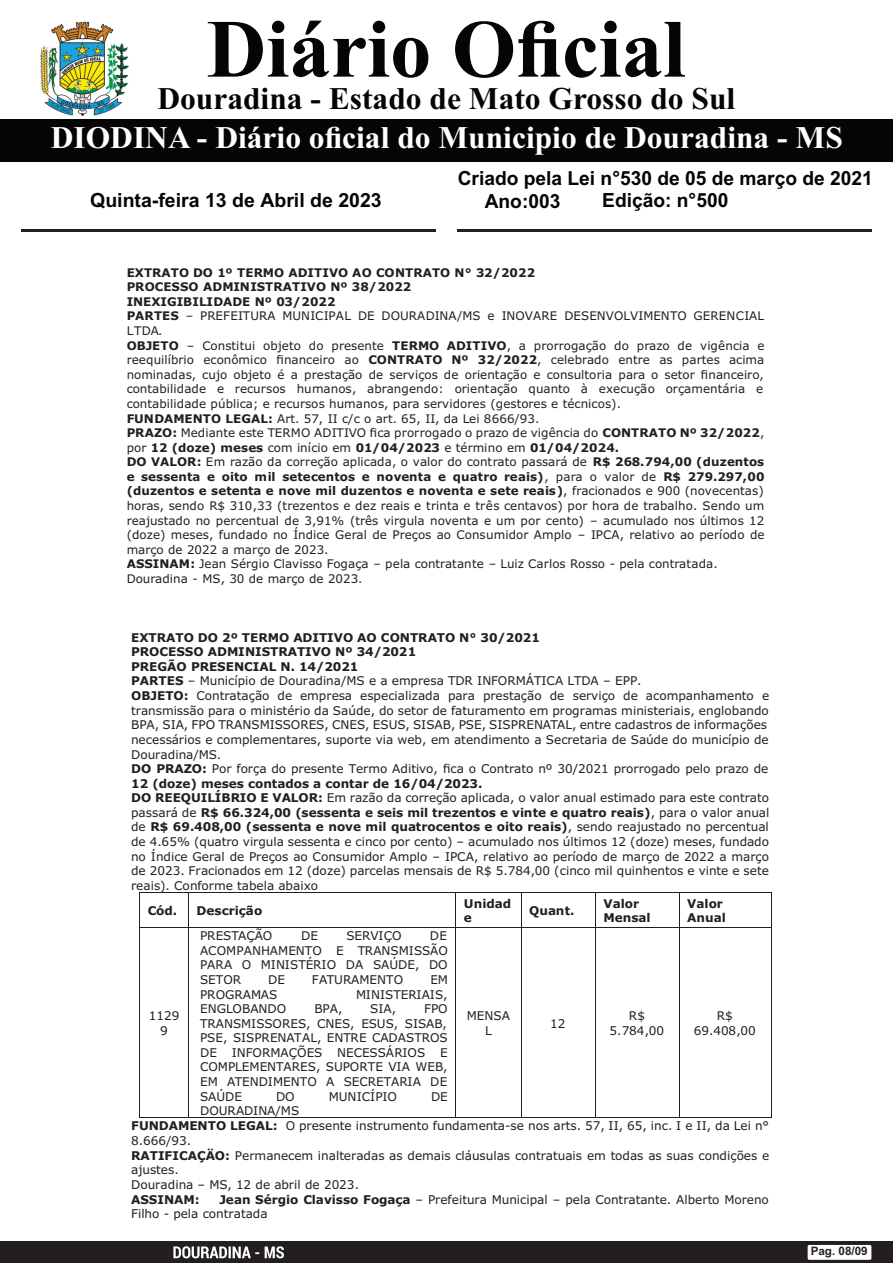
<style>
.page{position:relative;width:893px;height:1263px;background:#fff}
.page>*{position:absolute;margin:0;border:0;box-sizing:border-box;transform-origin:0 0}
.t1{font:700 82.5px "Times New Roman";color:#040504}
.t2{font:700 31.5px "Times New Roman";color:#fff}
.t3{font:700 31.5px "Times New Roman";color:#040504}
.t4{font:700 19.5px "Arial";color:#040504}
.t5{font:12px/14.5px "Verdana";color:#231f20;text-align:center}
.t6{font:700 12px/14.7px "Verdana";color:#231f20}
.t7{font:11.85px/14.5px "Verdana";color:#231f20}
.t8{font:700 11.7px "Arial";color:#231f20}
.s1{font-weight:700}
</style>
<div class="page">
<div style="left:0;top:119px;width:893px;height:42px;background:#040504"></div>
<img style="left:40px;top:21px;width:89px;height:95px">
<div style="left:0;top:1242px;width:893px;height:21px;background:#231f20"></div>
<div style="left:808px;top:1245px;width:63px;height:15px;background:#fff;border-radius:2px"></div>
<svg style="left:173px;top:1246px;width:111px;height:12px"></svg>
<hr style="left:21px;top:229px;width:415px;height:3px;background:#231f20">
<hr style="left:457px;top:229px;width:414px;height:3px;background:#231f20">
<hr style="left:140px;top:892px;width:48px;height:1px;background:#231f20">
<hr style="left:189px;top:892px;width:266px;height:1px;background:#231f20">
<hr style="left:456px;top:892px;width:65px;height:1px;background:#231f20">
<hr style="left:521px;top:892px;width:74px;height:1px;background:#231f20">
<hr style="left:596px;top:892px;width:83px;height:1px;background:#231f20">
<hr style="left:679px;top:892px;width:92px;height:1px;background:#231f20">
<hr style="left:139px;top:893px;width:1px;height:34px;background:#231f20">
<hr style="left:188px;top:893px;width:1px;height:34px;background:#231f20">
<hr style="left:455px;top:893px;width:1px;height:34px;background:#231f20">
<hr style="left:521px;top:893px;width:1px;height:34px;background:#231f20">
<hr style="left:595px;top:893px;width:1px;height:34px;background:#231f20">
<hr style="left:679px;top:893px;width:1px;height:34px;background:#231f20">
<hr style="left:771px;top:893px;width:1px;height:34px;background:#231f20">
<hr style="left:140px;top:927px;width:48px;height:1px;background:#231f20">
<hr style="left:189px;top:927px;width:266px;height:1px;background:#231f20">
<hr style="left:456px;top:927px;width:65px;height:1px;background:#231f20">
<hr style="left:521px;top:927px;width:74px;height:1px;background:#231f20">
<hr style="left:596px;top:927px;width:83px;height:1px;background:#231f20">
<hr style="left:679px;top:927px;width:92px;height:1px;background:#231f20">
<hr style="left:139px;top:928px;width:1px;height:189px;background:#231f20">
<hr style="left:140px;top:1117px;width:48px;height:1px;background:#231f20">
<hr style="left:188px;top:928px;width:1px;height:189px;background:#231f20">
<hr style="left:189px;top:1117px;width:266px;height:1px;background:#231f20">
<hr style="left:455px;top:928px;width:1px;height:189px;background:#231f20">
<hr style="left:456px;top:1117px;width:65px;height:1px;background:#231f20">
<hr style="left:521px;top:928px;width:1px;height:189px;background:#231f20">
<hr style="left:521px;top:1117px;width:74px;height:1px;background:#231f20">
<hr style="left:595px;top:928px;width:1px;height:189px;background:#231f20">
<hr style="left:596px;top:1117px;width:83px;height:1px;background:#231f20">
<hr style="left:679px;top:928px;width:1px;height:189px;background:#231f20">
<hr style="left:679px;top:1117px;width:92px;height:1px;background:#231f20">
<hr style="left:771px;top:928px;width:1px;height:189px;background:#231f20">
<h1 class="t1" style="left:207px;top:21px;width:480px">Diário Oficial</h1>
<h2 class="t3" style="left:157px;top:88px;width:579px">Douradina - Estado de Mato Grosso do Sul</h2>
<h2 class="t2" style="left:51px;top:126px;width:793px">DIODINA - Diário oficial do Municipio de Douradina - MS</h2>
<h3 class="t4" style="left:458px;top:171px;width:417px">Criado pela Lei n°530 de 05 de março de 2021</h3>
<h3 class="t4" style="left:90px;top:193px;width:293px">Quinta-feira 13 de Abril de 2023</h3>
<h3 class="t4" style="left:602px;top:192px;width:128px">Edição: n°500</h3>
<h3 class="t4" style="left:485px;top:194px;width:77px">Ano:003</h3>
<p class="t7" style="left:127px;top:266px;width:639px"><span class="s1">EXTRATO DO 1º TERMO ADITIVO AO CONTRATO N° 32/2022<br>PROCESSO ADMINISTRATIVO Nº 38/2022<br>INEXIGIBILIDADE Nº 03/2022<br>PARTES</span> – PREFEITURA MUNICIPAL DE DOURADINA/MS e INOVARE DESENVOLVIMENTO GERENCIAL LTDA.<br><span class="s1">OBJETO</span> – Constitui objeto do presente <span class="s1">TERMO ADITIVO</span>, a prorrogação do prazo de vigência e reequilíbrio econômico financeiro ao <span class="s1">CONTRATO Nº 32/2022</span>, celebrado entre as partes acima nominadas, cujo objeto é a prestação de serviços de orientação e consultoria para o setor financeiro, contabilidade e recursos humanos, abrangendo: orientação quanto à execução orçamentária e contabilidade pública; e recursos humanos, para servidores (gestores e técnicos).<br><span class="s1">FUNDAMENTO LEGAL:</span> Art. 57, II c/c o art. 65, II, da Lei 8666/93.<br><span class="s1">PRAZO:</span> Mediante este TERMO ADITIVO fica prorrogado o prazo de vigência do <span class="s1">CONTRATO Nº 32/2022</span>, por <span class="s1">12 (doze) meses</span> com início em <span class="s1">01/04/2023</span> e término em <span class="s1">01/04/2024.<br>DO VALOR:</span> Em razão da correção aplicada, o valor do contrato passará de <span class="s1">R$ 268.794,00 (duzentos e sessenta e oito mil setecentos e noventa e quatro reais)</span>, para o valor de <span class="s1">R$ 279.297,00 (duzentos e setenta e nove mil duzentos e noventa e sete reais)</span>, fracionados e 900 (novecentas) horas, sendo R$ 310,33 (trezentos e dez reais e trinta e três centavos) por hora de trabalho. Sendo um reajustado no percentual de 3,91% (três virgula noventa e um por cento) – acumulado nos últimos 12 (doze) meses, fundado no Índice Geral de Preços ao Consumidor Amplo – IPCA, relativo ao período de março de 2022 a março de 2023.<br><span class="s1">ASSINAM:</span> Jean Sérgio Clavisso Fogaça – pela contratante – Luiz Carlos Rosso - pela contratada.<br>Douradina - MS, 30 de março de 2023.</p>
<p class="t5" style="left:131px;top:631px;width:640px;text-align:left"><span class="s1">EXTRATO DO 2º TERMO ADITIVO AO CONTRATO N° 30/2021<br>PROCESSO ADMINISTRATIVO Nº 34/2021<br>PREGÃO PRESENCIAL N. 14/2021<br>PARTES</span> – Município de Douradina/MS e a empresa TDR INFORMÁTICA LTDA – EPP.<br><span class="s1">OBJETO:</span> Contratação de empresa especializada para prestação de serviço de acompanhamento e transmissão para o ministério da Saúde, do setor de faturamento em programas ministeriais, englobando BPA, SIA, FPO TRANSMISSORES, CNES, ESUS, SISAB, PSE, SISPRENATAL, entre cadastros de informações necessários e complementares, suporte via web, em atendimento a Secretaria de Saúde do município de Douradina/MS.<br><span class="s1">DO PRAZO:</span> Por força do presente Termo Aditivo, fica o Contrato nº 30/2021 prorrogado pelo prazo de <span class="s1">12 (doze) meses contados a contar de 16/04/2023.<br>DO REEQUILÍBRIO E VALOR:</span> Em razão da correção aplicada, o valor anual estimado para este contrato passará de <span class="s1">R$ 66.324,00 (sessenta e seis mil trezentos e vinte e quatro reais)</span>, para o valor anual de <span class="s1">R$ 69.408,00 (sessenta e nove mil quatrocentos e oito reais)</span>, sendo reajustado no percentual de 4.65% (quatro virgula sessenta e cinco por cento) – acumulado nos últimos 12 (doze) meses, fundado no Índice Geral de Preços ao Consumidor Amplo – IPCA, relativo ao período de março de 2022 a março de 2023. Fracionados em 12 (doze) parcelas mensais de R$ 5.784,00 (cinco mil quinhentos e vinte e sete reais). Conforme tabela abaixo</p>
<p class="t6" style="left:148px;top:904px;width:31px">Cód.</p>
<p class="t6" style="left:197px;top:904px;width:67px">Descrição</p>
<p class="t6" style="left:464px;top:897px;width:49px">Unidad e</p>
<p class="t6" style="left:529px;top:904px;width:47px">Quant.</p>
<p class="t6" style="left:603px;top:897px;width:49px">Valor<br>Mensal</p>
<p class="t6" style="left:687px;top:897px;width:40px">Valor<br>Anual</p>
<p class="t5" style="left:149px;top:1010px;width:32px">1129<br>9</p>
<p class="t5" style="left:200px;top:929px;width:74px">PRESTAÇÃO</p>
<p class="t5" style="left:301px;top:929px;width:18px">DE</p>
<p class="t5" style="left:346px;top:929px;width:57px">SERVIÇO</p>
<p class="t5" style="left:200px;top:929px;width:249px;text-align:justify;text-indent:230px">DE ACOMPANHAMENTO E TRANSMISSÃO PARA O MINISTÉRIO DA SAÚDE, DO SETOR</p>
<p class="t5" style="left:268px;top:973px;width:18px">DE</p>
<p class="t5" style="left:312px;top:973px;width:93px">FATURAMENTO</p>
<p class="t5" style="left:430px;top:973px;width:19px">EM</p>
<p class="t5" style="left:200px;top:988px;width:79px">PROGRAMAS</p>
<p class="t5" style="left:356px;top:988px;width:93px">MINISTERIAIS,</p>
<p class="t5" style="left:200px;top:1002px;width:88px">ENGLOBANDO</p>
<p class="t5" style="left:314px;top:1002px;width:30px">BPA,</p>
<p class="t5" style="left:370px;top:1002px;width:27px">SIA,</p>
<p class="t5" style="left:200px;top:1002px;width:249px;text-align:justify;text-indent:224px">FPO TRANSMISSORES, CNES, ESUS, SISAB, PSE, SISPRENATAL, ENTRE CADASTROS DE INFORMAÇÕES NECESSÁRIOS E COMPLEMENTARES, SUPORTE VIA WEB, EM ATENDIMENTO A SECRETARIA DE SAÚDE</p>
<p class="t5" style="left:276px;top:1090px;width:20px">DO</p>
<p class="t5" style="left:329px;top:1090px;width:70px">MUNICÍPIO</p>
<p class="t5" style="left:431px;top:1090px;width:18px">DE</p>
<p class="t5" style="left:200px;top:1104px;width:101px">DOURADINA/MS</p>
<p class="t5" style="left:467px;top:1010px;width:45px">MENSA<br>L</p>
<p class="t5" style="left:550px;top:1017px;width:17px">12</p>
<p class="t5" style="left:610px;top:1010px;width:56px">R$<br>5.784,00</p>
<p class="t5" style="left:694px;top:1010px;width:64px">R$<br>69.408,00</p>
<p class="t5" style="left:131px;top:1120px;width:640px;text-align:left"><span class="s1">FUNDAMENTO LEGAL:</span> O presente instrumento fundamenta-se nos arts. 57, II, 65, inc. I e II, da Lei n° 8.666/93.<br><span class="s1">RATIFICAÇÄO:</span> Permanecem inalteradas as demais cláusulas contratuais em todas as suas condições e ajustes.<br>Douradina – MS, 12 de abril de 2023.</p>
<p class="t6" style="left:131px;top:1193px;width:70px">ASSINAM:</p>
<p class="t5" style="left:131px;top:1193px;width:639px;text-align:left;text-indent:88px"><span class="s1">Jean Sérgio Clavisso Fogaça</span> – Prefeitura Municipal – pela Contratante. Alberto Moreno<br>Filho - pela contratada</p>
<p class="t8" style="left:811px;top:1247px;width:59px">Pag. 08/09</p>
</div>
